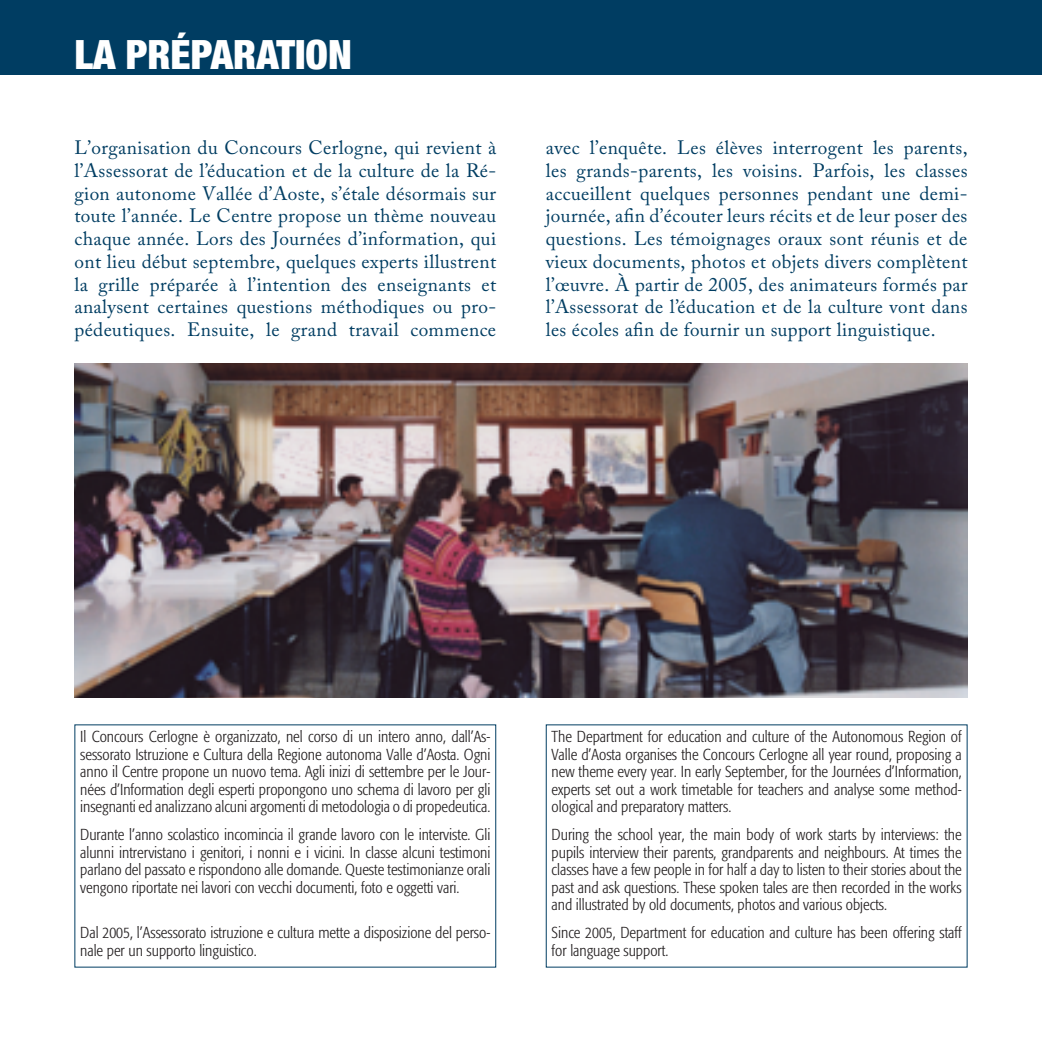
<style>
.page{position:relative;width:1042px;height:1042px;background:#fff}
.page>*{position:absolute;margin:0;border:0;box-sizing:border-box;transform-origin:0 0}
.t1{font:900 condensed 40.25px "Helvetica Neue";color:#fff}
.t2{font:19.25px/22.8px "Adobe Caslon Pro";letter-spacing:.02em;color:#003d62;text-align:justify}
.t3{font:300 condensed 15.75px/17.5px "Formata";color:#231f20;text-align:justify}
</style>
<div class="page">
<div style="left:0;top:0;width:1042px;height:74px;background:#003d62"></div>
<img style="left:74px;top:363px;width:893px;height:335px">
<h1 class="t1" style="left:74px;top:30px;width:254px">LA PRéPARATION</h1>
<p class="t2" style="left:74px;top:136px;width:423px">L’organisation du Concours Cerlogne, qui revient à l’Assessorat de l’éducation et de la culture de la Ré&shy;gion autonome Vallée d’Aoste, s’étale désormais sur toute l’année. Le Centre propose un thème nouveau chaque année. Lors des Journées d’information, qui ont lieu début septembre, quelques experts illustrent la grille préparée à l’intention des enseignants et analysent certaines questions méthodiques ou pro&shy;pédeutiques. Ensuite, le grand travail commence</p>
<p class="t2" style="left:546px;top:136px;width:423px">avec l’enquête. Les élèves interrogent les parents, les grands-parents, les voisins. Parfois, les classes accueillent quelques personnes pendant une demi&shy;journée, afin d’écouter leurs récits et de leur poser des questions. Les témoignages oraux sont réunis et de vieux documents, photos et objets divers complètent l’œuvre. à partir de 2005, des animateurs formés par l’Assessorat de l’éducation et de la culture vont dans les écoles afin de fournir un support linguistique.</p>
<p class="t3" style="left:80px;top:728px;width:412px">Il Concours Cerlogne è organizzato, nel corso di un intero anno, dall’As&shy;sessorato Istruzione e Cultura della Regione autonoma Valle d’Aosta. Ogni anno il Centre propone un nuovo tema. Agli inizi di settembre per le Jour&shy;nées d’Information degli esperti propongono uno schema di lavoro per gli insegnanti ed analizzano alcuni argomenti di metodologia o di propedeutica.</p>
<p class="t3" style="left:80px;top:826px;width:412px">Durante l’anno scolastico incomincia il grande lavoro con le interviste. Gli alunni intrervistano i genitori, i nonni e i vicini. In classe alcuni testimoni parlano del passato e rispondono alle domande. Queste testimonianze orali vengono riportate nei lavori con vecchi documenti, foto e oggetti vari.</p>
<p class="t3" style="left:80px;top:924px;width:411px">Dal 2005, l’Assessorato istruzione e cultura mette a disposizione del perso&shy;nale per un supporto linguistico.</p>
<p class="t3" style="left:552px;top:728px;width:411px">The Department for education and culture of the Autonomous Region of Valle d’Aosta organises the Concours Cerlogne all year round, proposing a new theme every year. In early September, for the Journées d’Information, experts set out a work timetable for teachers and analyse some method&shy;ological and preparatory matters.</p>
<p class="t3" style="left:552px;top:826px;width:412px">During the school year, the main body of work starts by interviews: the pupils interview their parents, grandparents and neighbours. At times the classes have a few people in for half a day to listen to their stories about the past and ask questions. These spoken tales are then recorded in the works and illustrated by old documents, photos and various objects.</p>
<p class="t3" style="left:552px;top:924px;width:412px">Since 2005, Department for education and culture has been offering staff for language support.</p>
</div>
